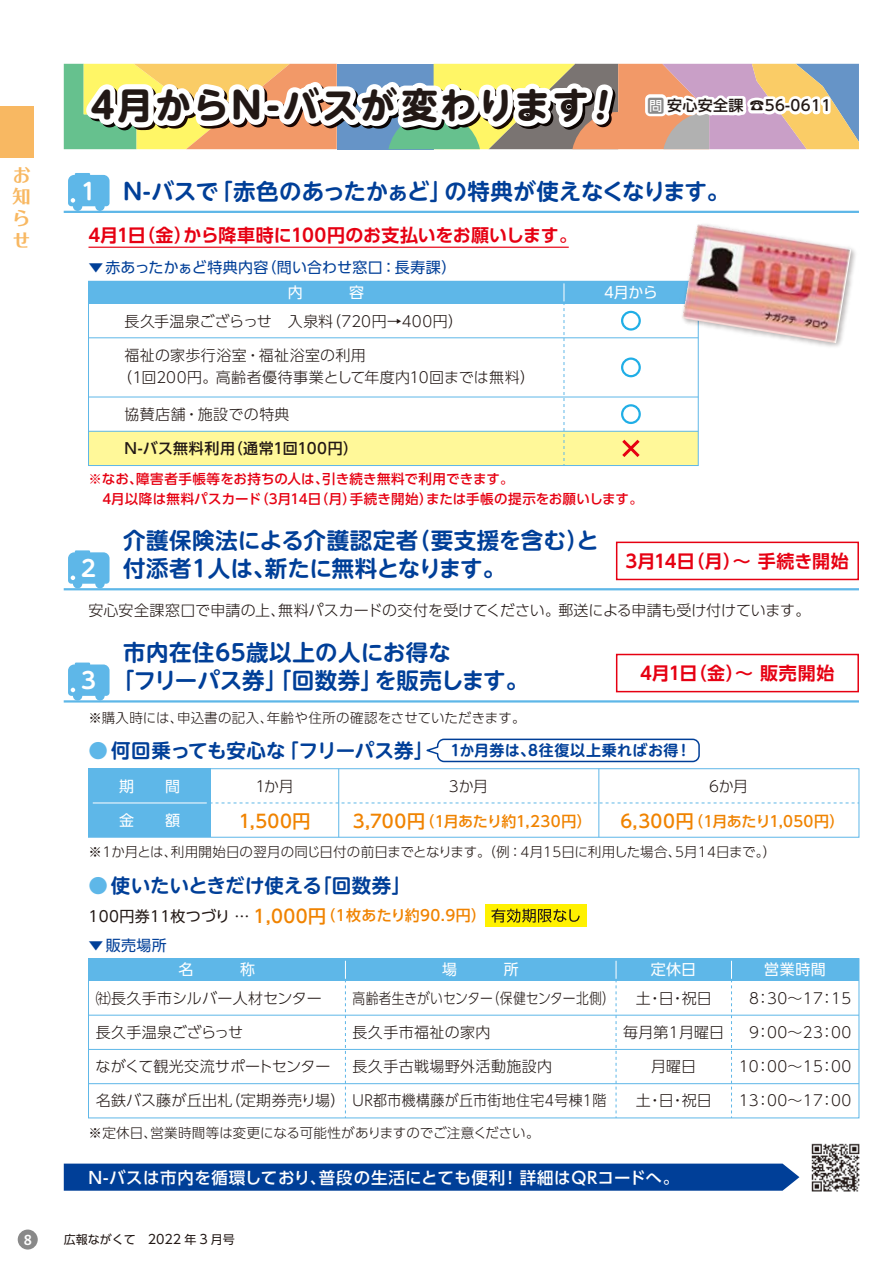
<style>
.page{position:relative;width:893px;height:1263px;background:#fff}
.page>*{position:absolute;margin:0;border:0;box-sizing:border-box;transform-origin:0 0}
.t1{font:700 36px "UD Shin M Go Pr 6";letter-spacing:.07em;color:#221815}
.t2{font:700 22.5px/28.5px "UD Shin M Go Pr 6 De";letter-spacing:.005em;color:#003f98}
.t3{font:700 22.5px "UD Shin M Go Pr 6 De";letter-spacing:-.02em;color:#003f98}
.t4{font:700 22.5px "UD Shin M Go Pr 6 De";color:#fff}
.t5{font:700 19.5px "UD Shin M Go Pr 6 De";color:#003f98}
.t6{font:700 18px "UD Shin Go Pr 6 De";letter-spacing:-.005em;color:#e60012}
.t7{font:700 18px "UD Shin Go Pr 6 De";letter-spacing:.015em;color:#e60012}
.t8{font:500 18px "UD Shin Go Pr 6";color:#f08300}
.t9{font:700 18px/21.6px "Folk Pro";color:#f8b862;text-align:justify}
.t10{font:500 16.5px "UD Shin Go Pr 6";letter-spacing:.035em;color:#fff}
.t11{font:300 15px/22.5px "UD Shin Go Pr 6";letter-spacing:.02em;color:#221815}
.t12{font:300 15px "UD Shin Go Pr 6";letter-spacing:-.005em;color:#221815}
.t13{font:500 15px "UD Shin Go Pr 6";letter-spacing:-.02em;color:#f08300}
.t14{font:500 15px "UD Shin Go Pr 6";letter-spacing:.025em;color:#f08300}
.t15{font:500 15px "UD Shin Go Pr 6";letter-spacing:.025em;color:#221815}
.t16{font:15px "UD Shin Go Pr 6";letter-spacing:.02em;color:#003f98}
.t17{font:300 15px "UD Shin Go Pr 6";letter-spacing:-.005em;color:#221815;scale:.85 1}
.t18{font:300 15px "UD Shin Go Pr 6";letter-spacing:.02em;color:#221815;scale:.93 1}
.t19{font:15px "UD Shin Go Pr 6";letter-spacing:.005em;color:#fff}
.t20{font:700 15px "UD Shin M Go Pr 6 De";letter-spacing:.025em;color:#003f98}
.t21{font:300 13.5px "UD Shin Go Pr 6";letter-spacing:.005em;color:#221815}
.t22{font:500 13.5px/19.5px "UD Shin Go Pr 6";letter-spacing:.015em;color:#e60012}
.t23{font:13.5px "Hiragino UD Sans R Std N W6";color:#fff}
.t24{font:12px "UD Shin Go Pr 6";color:#221815}
.s1{color:#fff}
.s2{color:#5eb7e8}
.s3{font-size:18px}
.s4{font-weight:400;color:#221815}
.s5{font-size:12.75px}
</style>
<div class="page">
<img style="left:811px;top:1143px;width:49px;height:49px">
<div style="left:88px;top:431px;width:610px;height:34px;background:#fff899"></div>
<div style="left:89px;top:281px;width:609px;height:23px;background:#5eb7e8"></div>
<div style="left:88px;top:281px;width:611px;height:185px;border:1px solid #5eb7e8"></div>
<hr style="left:89px;top:337px;width:609px;height:1px;background:#5eb7e8">
<hr style="left:89px;top:397px;width:609px;height:1px;background:#5eb7e8">
<hr style="left:89px;top:431px;width:609px;height:1px;background:#5eb7e8">
<div style="left:89px;top:959px;width:770px;height:22px;background:#5eb7e8"></div>
<div style="left:88px;top:958px;width:771px;height:160px;border:1px solid #5eb7e8"></div>
<svg style="left:345px;top:961px;width:1px;height:157px"></svg>
<svg style="left:616px;top:961px;width:1px;height:157px"></svg>
<svg style="left:731px;top:961px;width:1px;height:157px"></svg>
<hr style="left:89px;top:1015px;width:770px;height:1px;background:#5eb7e8">
<hr style="left:89px;top:1049px;width:770px;height:1px;background:#5eb7e8">
<hr style="left:89px;top:1083px;width:770px;height:1px;background:#5eb7e8">
<div style="left:89px;top:769px;width:122px;height:68px;background:#5eb7e8"></div>
<div style="left:88px;top:768px;width:771px;height:70px;border:1px solid #5eb7e8"></div>
<svg style="left:211px;top:802px;width:648px;height:1px"></svg>
<hr style="left:93px;top:802px;width:114px;height:1px;background:#fff">
<hr style="left:338px;top:769px;width:1px;height:68px;background:#5eb7e8">
<svg style="left:64px;top:1163px;width:735px;height:28px;background:#0a469c"></svg>
<div style="left:616px;top:542px;width:243px;height:38px;border:2px solid #e60012"></div>
<div style="left:485px;top:904px;width:101px;height:23px;background:#fff100"></div>
<svg style="left:491px;top:909px;width:53px;height:14px"></svg>
<svg style="left:544px;top:210px;width:63px;height:981px"></svg>
<hr style="left:64px;top:211px;width:795px;height:2px;background:#5eb7e8">
<div style="left:73px;top:202px;width:9px;height:9px;background:#5eb7e8;border-radius:50%"></div>
<div style="left:95px;top:202px;width:10px;height:9px;background:#5eb7e8;border-radius:50%"></div>
<svg style="left:68px;top:173px;width:42px;height:33px"></svg>
<hr style="left:64px;top:700px;width:795px;height:2px;background:#5eb7e8">
<div style="left:73px;top:691px;width:9px;height:9px;background:#5eb7e8;border-radius:50%"></div>
<div style="left:95px;top:691px;width:10px;height:9px;background:#5eb7e8;border-radius:50%"></div>
<svg style="left:68px;top:662px;width:42px;height:34px"></svg>
<hr style="left:64px;top:588px;width:795px;height:2px;background:#5eb7e8">
<div style="left:73px;top:579px;width:9px;height:9px;background:#5eb7e8;border-radius:50%"></div>
<div style="left:95px;top:579px;width:10px;height:9px;background:#5eb7e8;border-radius:50%"></div>
<svg style="left:68px;top:550px;width:42px;height:34px"></svg>
<hr style="left:89px;top:247px;width:480px;height:1px;background:#e60012">
<svg style="left:621px;top:311px;width:20px;height:20px"></svg>
<svg style="left:621px;top:357px;width:20px;height:20px"></svg>
<svg style="left:621px;top:404px;width:20px;height:20px"></svg>
<svg style="left:622px;top:439px;width:18px;height:18px"></svg>
<svg style="left:426px;top:738px;width:274px;height:25px"></svg>
<div style="left:616px;top:654px;width:243px;height:38px;border:2px solid #e60012"></div>
<img style="left:678px;top:248px;width:178px;height:103px">
<img style="left:682px;top:224px;width:169px;height:119px">
<div style="left:18px;top:1229px;width:20px;height:20px;background:#898989;border-radius:50%"></div>
<div style="left:0;top:106px;width:34px;height:51px;background:#f8b862"></div>
<svg style="left:64px;top:63px;width:795px;height:87px"></svg>
<p class="t9" style="left:13px;top:162px;width:19px">お知らせ</p>
<h1 class="t1" style="left:91px;top:74px;width:500px">4月からN-バスが変わります</h1>
<p class="t15" style="left:667px;top:93px;width:166px">安心安全課 ☎56-0611</p>
<h2 class="t3" style="left:81px;top:172px;width:650px"><span class="s1">1</span> N-バスで「赤色のあったかぁど」の特典が使えなくなります。</h2>
<p class="t6" style="left:88px;top:220px;width:490px">4月1日（金）から降車時に100円のお支払いをお願いします。</p>
<p class="t16" style="left:89px;top:256px;width:369px">▼赤あったかぁど特典内容（問い合わせ窓口：長寿課）</p>
<p class="t11" style="left:125px;top:309px;width:340px">長久手温泉ござらっせ　入泉料（720円→400円）</p>
<p class="t11" style="left:117px;top:343px;width:420px;text-indent:8px">福祉の家歩行浴室・福祉浴室の利用<br>（1回200円。高齢者優待事業として年度内10回までは無料）</p>
<p class="t11" style="left:125px;top:402px;width:166px">協賛店舗・施設での特典</p>
<p class="t15" style="left:125px;top:436px;width:235px">N-バス無料利用（通常1回100円）</p>
<p class="t19" style="left:604px;top:280px;width:55px">4月から</p>
<p class="t22" style="left:89px;top:469px;width:556px">※なお、障害者手帳等をお持ちの人は、引き続き無料で利用できます。<br>　4月以降は無料パスカード（3月14日（月）手続き開始）または手帳の提示をお願いします。</p>
<h2 class="t4" style="left:81px;top:549px;width:16px">2</h2>
<h2 class="t2" style="left:123px;top:524px;width:477px">介護保険法による介護認定者（要支援を含む）と付添者1人は、新たに無料となります。</h2>
<p class="t6" style="left:626px;top:546px;width:225px">3月14日（月）～ 手続き開始</p>
<p class="t12" style="left:89px;top:599px;width:724px">安心安全課窓口で申請の上、無料パスカードの交付を受けてください。郵送による申請も受け付けています。</p>
<h2 class="t4" style="left:81px;top:661px;width:16px">3</h2>
<h2 class="t2" style="left:112px;top:636px;width:418px;text-indent:11px">市内在住65歳以上の人にお得な<br>「フリーパス券」「回数券」を販売します。</h2>
<p class="t21" style="left:89px;top:706px;width:439px">※購入時には、申込書の記入、年齢や住所の確認をさせていただきます。</p>
<p class="t7" style="left:640px;top:658px;width:196px">4月1日（金）～ 販売開始</p>
<h3 class="t5" style="left:89px;top:734px;width:347px"><span class="s2">●</span> 何回乗っても安心な「フリーパス券」</h3>
<p class="t20" style="left:450px;top:738px;width:237px">1か月券は、8往復以上乗ればお得!</p>
<p class="t19" style="left:119px;top:774px;width:63px">期　　間</p>
<p class="t19" style="left:119px;top:808px;width:63px">金　　額</p>
<p class="t11" style="left:256px;top:774px;width:40px">1か月</p>
<p class="t8" style="left:239px;top:807px;width:73px">1,500円</p>
<p class="t11" style="left:449px;top:774px;width:41px">3か月</p>
<p class="t13" style="left:353px;top:809px;width:241px"><span class="s3">3,700円</span>（1月あたり約1,230円）</p>
<p class="t11" style="left:709px;top:774px;width:41px">6か月</p>
<p class="t13" style="left:620px;top:809px;width:226px"><span class="s3">6,300円</span>（1月あたり1,050円）</p>
<p class="t21" style="left:89px;top:841px;width:689px">※1か月とは、利用開始日の翌月の同じ日付の前日までとなります。（例：4月15日に利用した場合、5月14日まで。）</p>
<h3 class="t5" style="left:89px;top:869px;width:324px"><span class="s2">●</span>使いたいときだけ使える「回数券」</h3>
<p class="t14" style="left:89px;top:903px;width:399px"><span class="s4">100円券11枚つづり …</span> <span class="s3">1,000円</span>（1枚あたり約90.9円）</p>
<p class="t16" style="left:89px;top:933px;width:80px">▼販売場所</p>
<p class="t11" style="left:96px;top:986px;width:228px">㈳長久手市シルバー人材センター</p>
<p class="t12" style="left:96px;top:1020px;width:149px">長久手温泉ござらっせ</p>
<p class="t11" style="left:96px;top:1054px;width:236px">ながくて観光交流サポートセンター</p>
<p class="t11" style="left:96px;top:1089px;width:251px">名鉄バス藤が丘出札（定期券売り場）</p>
<p class="t17" style="left:353px;top:986px;width:310px">高齢者生きがいセンター（保健センター北側）</p>
<p class="t11" style="left:353px;top:1020px;width:139px">長久手市福祉の家内</p>
<p class="t11" style="left:353px;top:1054px;width:201px">長久手古戦場野外活動施設内</p>
<p class="t18" style="left:353px;top:1088px;width:274px">UR都市機構藤が丘市街地住宅4号棟1階</p>
<p class="t21" style="left:89px;top:1122px;width:453px">※定休日、営業時間等は変更になる可能性がありますのでご注意ください。</p>
<p class="t19" style="left:651px;top:957px;width:47px">定休日</p>
<p class="t19" style="left:764px;top:957px;width:63px">営業時間</p>
<p class="t11" style="left:636px;top:986px;width:78px">土・日・祝日</p>
<p class="t11" style="left:623px;top:1020px;width:103px">毎月第1月曜日</p>
<p class="t11" style="left:651px;top:1054px;width:47px">月曜日</p>
<p class="t11" style="left:636px;top:1089px;width:78px">土・日・祝日</p>
<p class="t11" style="left:749px;top:986px;width:104px">8：30～17：15</p>
<p class="t11" style="left:749px;top:1020px;width:104px">9：00～23：00</p>
<p class="t11" style="left:739px;top:1054px;width:114px">10：00～15：00</p>
<p class="t11" style="left:739px;top:1089px;width:114px">13：00～17：00</p>
<p class="t10" style="left:89px;top:1164px;width:592px">N-バスは市内を循環しており、普段の生活にとても便利! 詳細はQRコードへ。</p>
<p class="t23" style="left:24px;top:1229px;width:10px">8</p>
<p class="t24" style="left:64px;top:1230px;width:173px">広報ながくて <span class="s5">2022</span> 年 <span class="s5">3</span> 月号</p>
</div>
